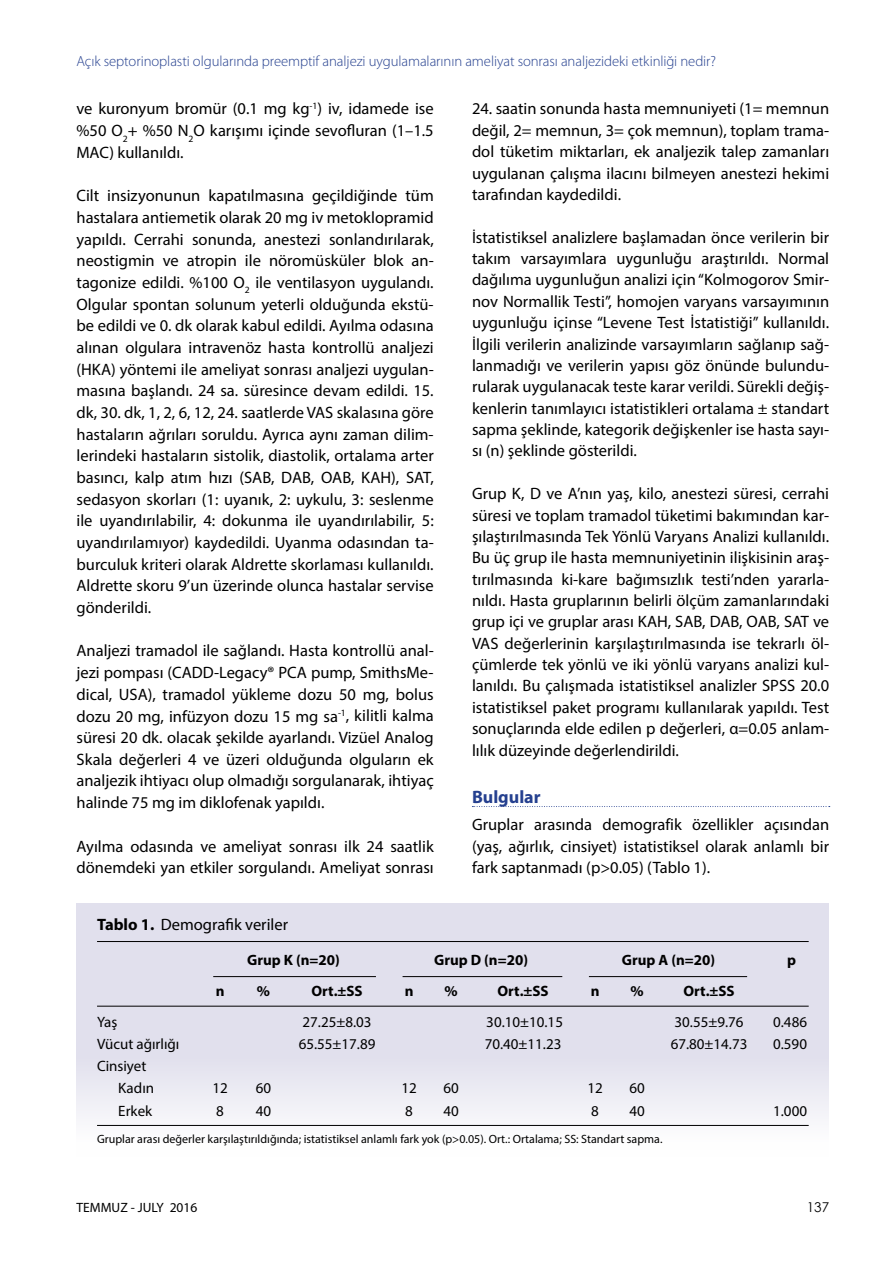
<style>
.page{position:relative;width:893px;height:1263px;background:#fff}
.page>*{position:absolute;margin:0;border:0;box-sizing:border-box;transform-origin:0 0}
.t1{font:700 18px "Myriad Pro";color:#25408f}
.t2{font:16.5px/21.3px "Myriad Pro";color:#000;text-align:justify}
.t3{font:15px/22.2px "Myriad Pro";color:#000}
.t4{font:700 15px "Myriad Pro";color:#000}
.t5{font:300 14.7px "Myriad Pro";letter-spacing:-.005em;color:#25408f}
.t6{font:13.5px "Myriad Pro";color:#000}
.t7{font:13.5px "Century Gothic";color:#000}
.t8{font:12px "Myriad Pro";color:#000}
.s1{font-weight:700}
</style>
<div class="page">
<svg style="left:472px;top:806px;width:358px;height:1px"></svg>
<div style="left:77px;top:904px;width:752px;height:253px;background:linear-gradient(to bottom,#d9d8e8,#f5f5f9)"></div>
<hr style="left:97px;top:941px;width:712px;height:1px;background:#000">
<hr style="left:97px;top:1006px;width:712px;height:1px;background:#000">
<hr style="left:97px;top:1125px;width:712px;height:1px;background:#000">
<hr style="left:213px;top:976px;width:163px;height:1px;background:#000">
<hr style="left:403px;top:976px;width:159px;height:1px;background:#000">
<hr style="left:589px;top:976px;width:158px;height:1px;background:#000">
<p class="t5" style="left:77px;top:53px;width:641px">Açık septorinoplasti olgularında preemptif analjezi uygulamalarının ameliyat sonrası analjezideki etkinliği nedir?</p>
<p class="t2" style="left:77px;top:98px;width:359px;line-height:21.8px">ve kuronyum bromür (0.1 mg kg<sup>-1</sup>) iv, idamede ise %50 O<sub>2</sub>+ %50 N<sub>2</sub>O karışımı içinde sevofluran (1–1.5<br>MAC) kullanıldı.</p>
<p class="t2" style="left:77px;top:184px;width:359px;line-height:21.8px">Cilt insizyonunun kapatılmasına geçildiğinde tüm hastalara antiemetik olarak 20 mg iv metoklopramid yapıldı. Cerrahi sonunda, anestezi sonlandırılarak, neostigmin ve atropin ile nöromüsküler blok an&shy;tagonize edildi. %100 O<sub>2</sub> ile ventilasyon uygulandı.<br>Olgular spontan solunum yeterli olduğunda ekstü&shy;be edildi ve 0. dk olarak kabul edildi. Ayılma odasına alınan olgulara intravenöz hasta kontrollü analjezi (HKA) yöntemi ile ameliyat sonrası analjezi uygulan&shy;masına başlandı. 24 sa. süresince devam edildi. 15. dk, 30. dk, 1, 2, 6, 12, 24. saatlerde VAS skalasına göre hastaların ağrıları soruldu. Ayrıca aynı zaman dilim&shy;lerindeki hastaların sistolik, diastolik, ortalama arter basıncı, kalp atım hızı (SAB, DAB, OAB, KAH), SAT, sedasyon skorları (1: uyanık, 2: uykulu, 3: seslenme ile uyandırılabilir, 4: dokunma ile uyandırılabilir, 5: uyandırılamıyor) kaydedildi. Uyanma odasından ta&shy;burculuk kriteri olarak Aldrette skorlaması kullanıldı.<br>Aldrette skoru 9’un üzerinde olunca hastalar servise gönderildi.</p>
<p class="t2" style="left:77px;top:640px;width:359px">Analjezi tramadol ile sağlandı. Hasta kontrollü anal&shy;jezi pompası (CADD-Legacy® PCA pump, SmithsMe&shy;dical, USA), tramadol yükleme dozu 50 mg, bolus dozu 20 mg, infüzyon dozu 15 mg sa<sup>-1</sup>, kilitli kalma süresi 20 dk. olacak şekilde ayarlandı. Vizüel Analog Skala değerleri 4 ve üzeri olduğunda olguların ek analjezik ihtiyacı olup olmadığı sorgulanarak, ihtiyaç halinde 75 mg im diklofenak yapıldı.</p>
<p class="t2" style="left:77px;top:835px;width:359px;line-height:21.8px">Ayılma odasında ve ameliyat sonrası ilk 24 saatlik dönemdeki yan etkiler sorgulandı. Ameliyat sonrası</p>
<p class="t2" style="left:472px;top:98px;width:359px">24. saatin sonunda hasta memnuniyeti (1= memnun değil, 2= memnun, 3= çok memnun), toplam trama&shy;dol tüketim miktarları, ek analjezik talep zamanları uygulanan çalışma ilacını bilmeyen anestezi hekimi tarafından kaydedildi.</p>
<p class="t2" style="left:472px;top:226px;width:359px">İstatistiksel analizlere başlamadan önce verilerin bir takım varsayımlara uygunluğu araştırıldı. Normal dağılıma uygunluğun analizi için “Kolmogorov Smir&shy;nov Normallik Testi”, homojen varyans varsayımının uygunluğu içinse “Levene Test İstatistiği” kullanıldı.<br>İlgili verilerin analizinde varsayımların sağlanıp sağ&shy;lanmadığı ve verilerin yapısı göz önünde bulundu&shy;rularak uygulanacak teste karar verildi. Sürekli değiş&shy;kenlerin tanımlayıcı istatistikleri ortalama ± standart sapma şeklinde, kategorik değişkenler ise hasta sayı&shy;sı (n) şeklinde gösterildi.</p>
<p class="t2" style="left:472px;top:483px;width:359px">Grup K, D ve A’nın yaş, kilo, anestezi süresi, cerrahi süresi ve toplam tramadol tüketimi bakımından kar&shy;şılaştırılmasında Tek Yönlü Varyans Analizi kullanıldı.<br>Bu üç grup ile hasta memnuniyetinin ilişkisinin araş&shy;tırılmasında ki-kare bağımsızlık testi’nden yararla&shy;nıldı. Hasta gruplarının belirli ölçüm zamanlarındaki grup içi ve gruplar arası KAH, SAB, DAB, OAB, SAT ve VAS değerlerinin karşılaştırılmasında ise tekrarlı öl&shy;çümlerde tek yönlü ve iki yönlü varyans analizi kul&shy;lanıldı. Bu çalışmada istatistiksel analizler SPSS 20.0 istatistiksel paket programı kullanılarak yapıldı. Test sonuçlarında elde edilen p değerleri, α=0.05 anlam&shy;lılık düzeyinde değerlendirildi.</p>
<p class="t1" style="left:472px;top:785px;width:70px">Bulgular</p>
<p class="t2" style="left:472px;top:814px;width:359px">Gruplar arasında demografik özellikler açısından (yaş, ağırlık, cinsiyet) istatistiksel olarak anlamlı bir fark saptanmadı (p&gt;0.05) (Tablo 1).</p>
<p class="t2" style="left:97px;top:914px;width:193px"><span class="s1">Tablo 1.</span> Demografik veriler</p>
<p class="t4" style="left:247px;top:950px;width:94px">Grup K (n=20)</p>
<p class="t4" style="left:434px;top:950px;width:95px">Grup D (n=20)</p>
<p class="t4" style="left:622px;top:950px;width:95px">Grup A (n=20)</p>
<p class="t4" style="left:787px;top:950px;width:10px">p</p>
<p class="t4" style="left:216px;top:981px;width:10px">n</p>
<p class="t4" style="left:257px;top:981px;width:15px">%</p>
<p class="t4" style="left:311px;top:981px;width:53px">Ort.±SS</p>
<p class="t4" style="left:405px;top:981px;width:10px">n</p>
<p class="t4" style="left:444px;top:981px;width:15px">%</p>
<p class="t4" style="left:497px;top:981px;width:53px">Ort.±SS</p>
<p class="t4" style="left:591px;top:981px;width:10px">n</p>
<p class="t4" style="left:630px;top:981px;width:15px">%</p>
<p class="t4" style="left:683px;top:981px;width:53px">Ort.±SS</p>
<p class="t3" style="left:97px;top:1010px;width:22px">Yaş</p>
<p class="t3" style="left:303px;top:1010px;width:71px">27.25±8.03</p>
<p class="t3" style="left:486px;top:1010px;width:78px">30.10±10.15</p>
<p class="t3" style="left:675px;top:1010px;width:71px">30.55±9.76</p>
<p class="t3" style="left:773px;top:1010px;width:35px">0.486</p>
<p class="t3" style="left:97px;top:1032px;width:84px">Vücut ağırlığı</p>
<p class="t3" style="left:299px;top:1032px;width:78px">65.55±17.89</p>
<p class="t3" style="left:485px;top:1032px;width:78px">70.40±11.23</p>
<p class="t3" style="left:671px;top:1032px;width:78px">67.80±14.73</p>
<p class="t3" style="left:773px;top:1032px;width:35px">0.590</p>
<p class="t3" style="left:118px;top:1055px;width:37px;text-indent:-21px">Cinsiyet<br>Kadın</p>
<p class="t3" style="left:212px;top:1077px;width:17px">12</p>
<p class="t3" style="left:256px;top:1077px;width:17px">60</p>
<p class="t3" style="left:401px;top:1077px;width:17px">12</p>
<p class="t3" style="left:443px;top:1077px;width:17px">60</p>
<p class="t3" style="left:587px;top:1077px;width:17px">12</p>
<p class="t3" style="left:629px;top:1077px;width:17px">60</p>
<p class="t3" style="left:118px;top:1099px;width:35px">Erkek</p>
<p class="t3" style="left:216px;top:1099px;width:9px">8</p>
<p class="t3" style="left:256px;top:1099px;width:17px">40</p>
<p class="t3" style="left:405px;top:1099px;width:9px">8</p>
<p class="t3" style="left:443px;top:1099px;width:17px">40</p>
<p class="t3" style="left:591px;top:1099px;width:9px">8</p>
<p class="t3" style="left:629px;top:1099px;width:17px">40</p>
<p class="t3" style="left:773px;top:1099px;width:35px">1.000</p>
<p class="t8" style="left:97px;top:1131px;width:567px">Gruplar arası değerler karşılaştırıldığında; istatistiksel anlamlı fark yok (p&gt;0.05). Ort.: Ortalama; SS: Standart sapma.</p>
<p class="t6" style="left:77px;top:1199px;width:122px">TEMMUZ - JULY 2016</p>
<p class="t7" style="left:807px;top:1199px;width:24px">137</p>
</div>
